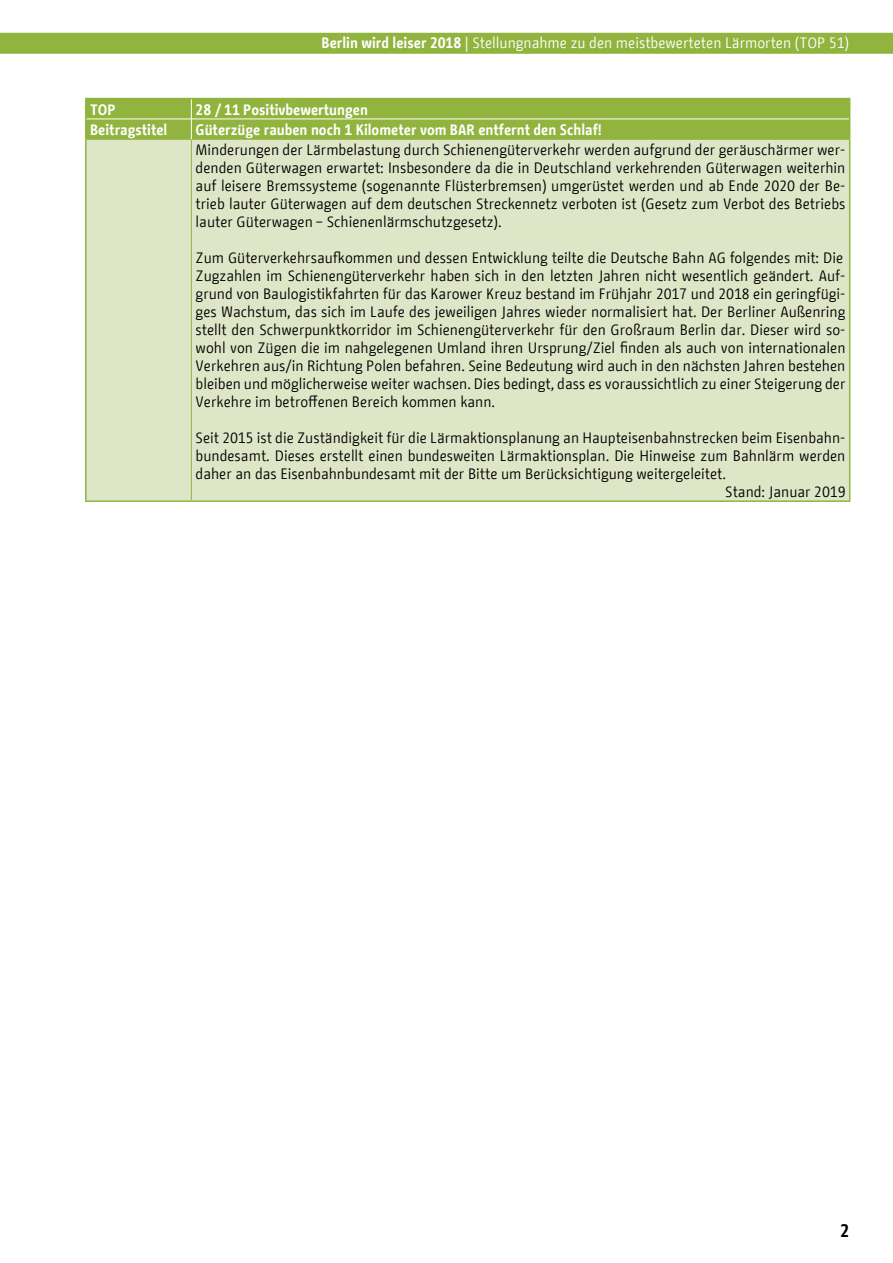
<style>
.page{position:relative;width:893px;height:1263px;background:#fff}
.page>*{position:absolute;margin:0;border:0;box-sizing:border-box;transform-origin:0 0}
.t1{font:700 18px "BMF Change";color:#000}
.t2{font:15px/18px "BMF Change";color:#000;text-align:justify}
.t3{font:700 15px "BMF Change";color:#fff}
.t4{font:15px "BMF Change";color:#fff}
.s1{font-weight:700}
.s2{font-style:inherit}
</style>
<div class="page">
<div style="left:0;top:33px;width:893px;height:21px;background:#90b43e"></div>
<div style="left:86px;top:99px;width:105px;height:20px;background:#90b43e"></div>
<div style="left:191px;top:99px;width:659px;height:20px;background:#90b43e"></div>
<div style="left:86px;top:119px;width:105px;height:20px;background:#90b43e"></div>
<div style="left:191px;top:119px;width:659px;height:20px;background:#90b43e"></div>
<div style="left:86px;top:139px;width:105px;height:362px;background:#dfe6c7"></div>
<div style="left:191px;top:139px;width:659px;height:362px;background:#dfe6c7"></div>
<hr style="left:85px;top:98px;width:106px;height:1px;background:#90b43e">
<hr style="left:85px;top:99px;width:2px;height:20px;background:#90b43e">
<hr style="left:191px;top:98px;width:659px;height:1px;background:#90b43e">
<hr style="left:85px;top:119px;width:2px;height:20px;background:#90b43e">
<hr style="left:85px;top:139px;width:2px;height:361px;background:#90b43e">
<hr style="left:849px;top:139px;width:1px;height:361px;background:#90b43e">
<hr style="left:85px;top:500px;width:106px;height:2px;background:#90b43e">
<hr style="left:191px;top:500px;width:659px;height:2px;background:#90b43e">
<hr style="left:87px;top:139px;width:104px;height:1px;background:#90b43e">
<hr style="left:191px;top:139px;width:658px;height:1px;background:#90b43e">
<hr style="left:191px;top:140px;width:1px;height:360px;background:#90b43e">
<hr style="left:87px;top:119px;width:104px;height:1px;background:#fff">
<hr style="left:191px;top:119px;width:658px;height:1px;background:#fff">
<svg style="left:191px;top:99px;width:1px;height:40px"></svg>
<p class="t4" style="left:322px;top:32px;width:529px"><span class="s1">Berlin wird leiser 2018</span> | Stellungnahme zu den meistbewerteten Lärmorten (TOP 51)</p>
<p class="t3" style="left:90px;top:99px;width:27px">TOP</p>
<p class="t3" style="left:196px;top:99px;width:174px">28 / 11 Positivbewertungen</p>
<p class="t3" style="left:90px;top:119px;width:79px">Beitragstitel</p>
<p class="t3" style="left:196px;top:119px;width:408px">Güterzüge rauben noch 1 Kilometer vom BAR entfernt den Schlaf!</p>
<p class="t2" style="left:196px;top:141px;width:651px">Minderungen der Lärmbelastung durch Schienengüterverkehr werden aufgrund der geräuschärmer wer&shy;denden Güterwagen erwartet: Insbesondere da die in Deutschland verkehrenden Güterwagen weiterhin auf leisere Bremssysteme (sogenannte Flüsterbremsen) umgerüstet werden und ab Ende 2020 der Be&shy;trieb lauter Güterwagen auf dem deutschen Streckennetz verboten ist (Gesetz zum Verbot des Betriebs lauter Güterwagen – Schienenlärmschutzgesetz).</p>
<p class="t2" style="left:196px;top:249px;width:651px;text-align:left">Zum Güterverkehrsaufkommen und dessen Entwicklung teilte die Deutsche Bahn AG <span class="s2">f</span>olgendes mit: Die Zugzahlen im Schienengüterverkehr haben sich in den letzten Jahren nicht wesentlich geändert. Auf&shy;grund von Baulogistikfahrten für das Karower Kreuz bestand im Frühjahr 2017 und 2018 ein geringfügi&shy;ges Wachstum, das sich im Laufe des jeweiligen Jahres wieder normalisiert hat. Der Berliner Außenring stellt den Schwerpunktkorridor im Schienengüterverkehr für den Großraum Berlin dar. Dieser wird so&shy;wohl von Zügen die im nahgelegenen Umland ihren Ursprung/Ziel finden als auch von internationalen Verkehren aus/in Richtung Polen befahren. Seine Bedeutung wird auch in den nächsten Jahren bestehen bleiben und möglicherweise weiter wachsen. Dies bedingt, dass es voraussichtlich zu einer Steigerung der Verkehre im betroffenen Bereich kommen kann.</p>
<p class="t2" style="left:196px;top:429px;width:651px">Seit 2015 ist die Zuständigkeit für die Lärmaktionsplanung an Haupteisenbahnstrecken beim Eisenbahn-</p>
<p class="t2" style="left:196px;top:447px;width:651px">bundesamt. Dieses erstellt einen bundesweiten Lärmaktionsplan. Die Hinweise zum Bahnlärm werden</p>
<p class="t2" style="left:196px;top:465px;width:532px">daher an das Eisenbahnbundesamt mit der Bitte um Berücksichtigung weitergeleitet.</p>
<p class="t2" style="left:725px;top:483px;width:122px">Stand: Januar 2019</p>
<p class="t1" style="left:840px;top:1218px;width:11px">2</p>
</div>
